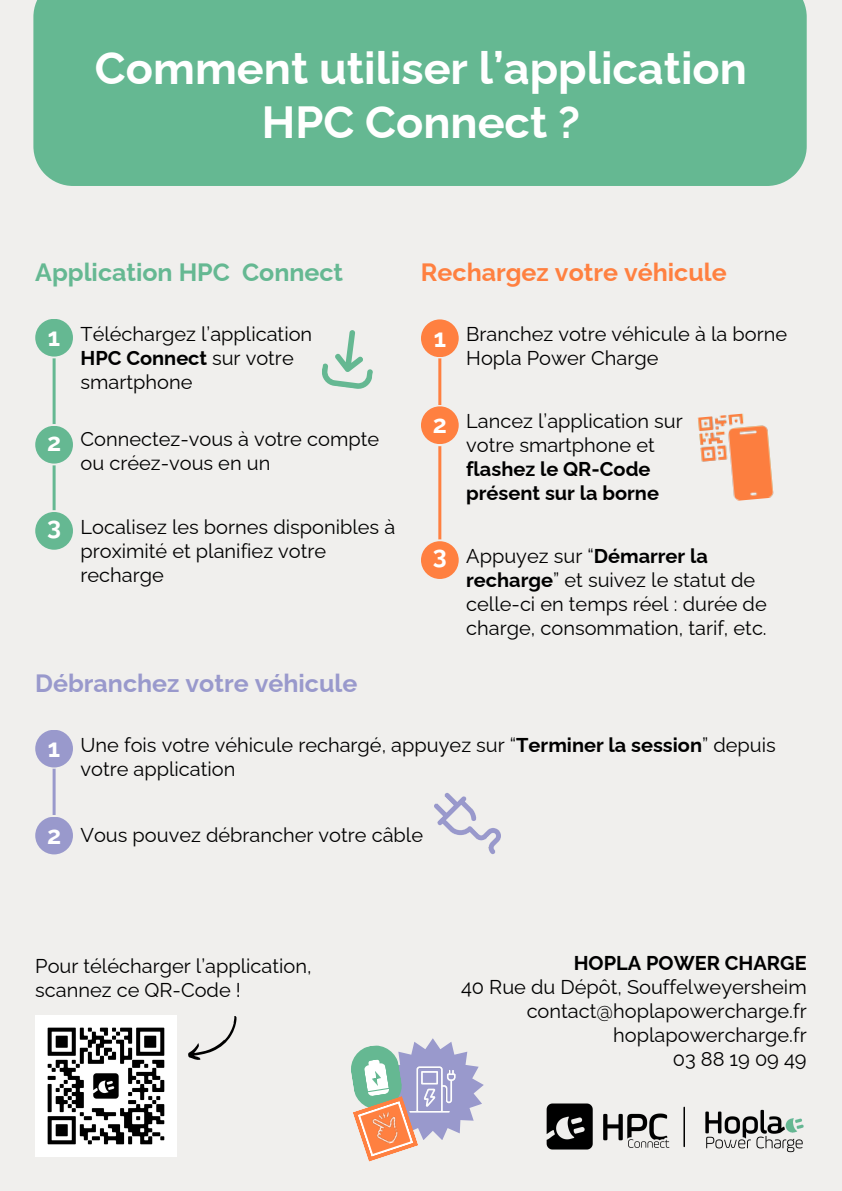
<style>
.page{position:relative;width:842px;height:1191px;background:#fff}
.page>*{position:absolute;margin:0;border:0;box-sizing:border-box;transform-origin:0 0}
.t1{font:700 45px/54px "Raleway";color:#fff;text-align:center}
.t2{font:700 25px "Raleway";color:#99c}
.t3{font:700 25px "Raleway";color:#ff8040}
.t4{font:700 25px "Raleway";color:#65b892}
.t5{font:700 25px "Raleway";color:#fff}
.t6{font:20px/24px "Raleway";color:#000}
.t7{font:700 20px "Raleway";color:#000}
.s1{font-weight:700}
</style>
<div class="page">
<div style="left:0;top:0;width:842px;height:1190px;background:#f0efed"></div>
<div style="left:33px;top:0;width:774px;height:186px;background:#65b892"></div>
<img style="left:546px;top:1103px;width:124px;height:47px">
<img style="left:705px;top:1109px;width:99px;height:44px">
<hr style="left:683px;top:1107px;width:2px;height:39px;background:#000">
<hr style="left:53px;top:337px;width:3px;height:192px;background:#65b892">
<svg style="left:33px;top:424px;width:42px;height:41px"></svg>
<svg style="left:33px;top:317px;width:42px;height:41px"></svg>
<div style="left:35px;top:319px;width:38px;height:37px;background:#65b892;border-radius:50%"></div>
<div style="left:35px;top:426px;width:38px;height:37px;background:#65b892;border-radius:50%"></div>
<svg style="left:33px;top:510px;width:42px;height:41px"></svg>
<div style="left:35px;top:512px;width:38px;height:37px;background:#65b892;border-radius:50%"></div>
<hr style="left:438px;top:337px;width:3px;height:223px;background:#ff8040">
<svg style="left:419px;top:405px;width:42px;height:41px"></svg>
<svg style="left:419px;top:317px;width:42px;height:41px"></svg>
<svg style="left:419px;top:539px;width:42px;height:41px"></svg>
<div style="left:421px;top:319px;width:38px;height:38px;background:#ff8040;border-radius:50%"></div>
<div style="left:421px;top:406px;width:38px;height:38px;background:#ff8040;border-radius:50%"></div>
<div style="left:421px;top:541px;width:38px;height:38px;background:#ff8040;border-radius:50%"></div>
<hr style="left:53px;top:748px;width:3px;height:87px;background:#99c">
<svg style="left:33px;top:814px;width:42px;height:42px"></svg>
<svg style="left:33px;top:727px;width:42px;height:41px"></svg>
<div style="left:35px;top:729px;width:38px;height:38px;background:#99c;border-radius:50%"></div>
<div style="left:35px;top:816px;width:38px;height:38px;background:#99c;border-radius:50%"></div>
<img style="left:35px;top:1015px;width:141px;height:140px">
<svg style="left:188px;top:1016px;width:49px;height:44px"></svg>
<svg style="left:322px;top:330px;width:51px;height:59px"></svg>
<img style="left:697px;top:413px;width:77px;height:88px">
<img style="left:435px;top:793px;width:66px;height:61px">
<svg style="left:351px;top:1038px;width:133px;height:123px"></svg>
<img style="left:396px;top:1052px;width:74px;height:74px">
<p class="t1" style="left:95px;top:41px;width:653px">Comment utiliser l’application<br>HPC Connect ?</p>
<p class="t4" style="left:35px;top:257px;width:309px">Application HPC Connect</p>
<p class="t5" style="left:48px;top:322px;width:14px">1</p>
<p class="t6" style="left:80px;top:321px;width:233px">Téléchargez l’application<br><span class="s1">HPC Connect</span> sur votre smartphone</p>
<p class="t5" style="left:47px;top:427px;width:16px">2</p>
<p class="t6" style="left:80px;top:426px;width:300px">Connectez-vous à votre compte ou créez-vous en un</p>
<p class="t5" style="left:47px;top:511px;width:15px">3</p>
<p class="t6" style="left:80px;top:514px;width:316px">Localisez les bornes disponibles à proximité et planifiez votre recharge</p>
<p class="t2" style="left:35px;top:668px;width:324px">Débranchez votre véhicule</p>
<p class="t3" style="left:421px;top:257px;width:307px">Rechargez votre véhicule</p>
<p class="t5" style="left:434px;top:323px;width:14px">1</p>
<p class="t6" style="left:466px;top:322px;width:322px">Branchez votre véhicule à la borne<br>Hopla Power Charge</p>
<p class="t5" style="left:433px;top:410px;width:16px">2</p>
<h2 class="t6" style="left:466px;top:409px;width:218px">Lancez l’application sur votre smartphone et <span class="s1">flashez le QR-Code présent sur la borne</span></h2>
<p class="t5" style="left:433px;top:541px;width:15px">3</p>
<p class="t6" style="left:466px;top:544px;width:302px">Appuyez sur “<span class="s1">Démarrer la recharge</span>” et suivez le statut de celle-ci en temps réel : durée de charge, consommation, tarif, etc.</p>
<p class="t5" style="left:48px;top:733px;width:14px">1</p>
<p class="t6" style="left:80px;top:732px;width:697px">Une fois votre véhicule rechargé, appuyez sur “<span class="s1">Terminer la session</span>” depuis votre application</p>
<p class="t5" style="left:47px;top:820px;width:16px">2</p>
<p class="t6" style="left:80px;top:822px;width:344px">Vous pouvez débrancher votre câble</p>
<p class="t6" style="left:35px;top:953px;width:278px">Pour télécharger l’application, scannez ce QR-Code !</p>
<p class="t7" style="left:574px;top:950px;width:234px">HOPLA POWER CHARGE</p>
<p class="t6" style="left:461px;top:974px;width:347px">40 Rue du Dépôt, Souffelweyersheim</p>
<p class="t6" style="left:527px;top:998px;width:282px">contact@hoplapowercharge.fr</p>
<p class="t6" style="left:613px;top:1022px;width:195px">hoplapowercharge.fr</p>
<p class="t6" style="left:673px;top:1046px;width:135px">03 88 19 09 49</p>
</div>
